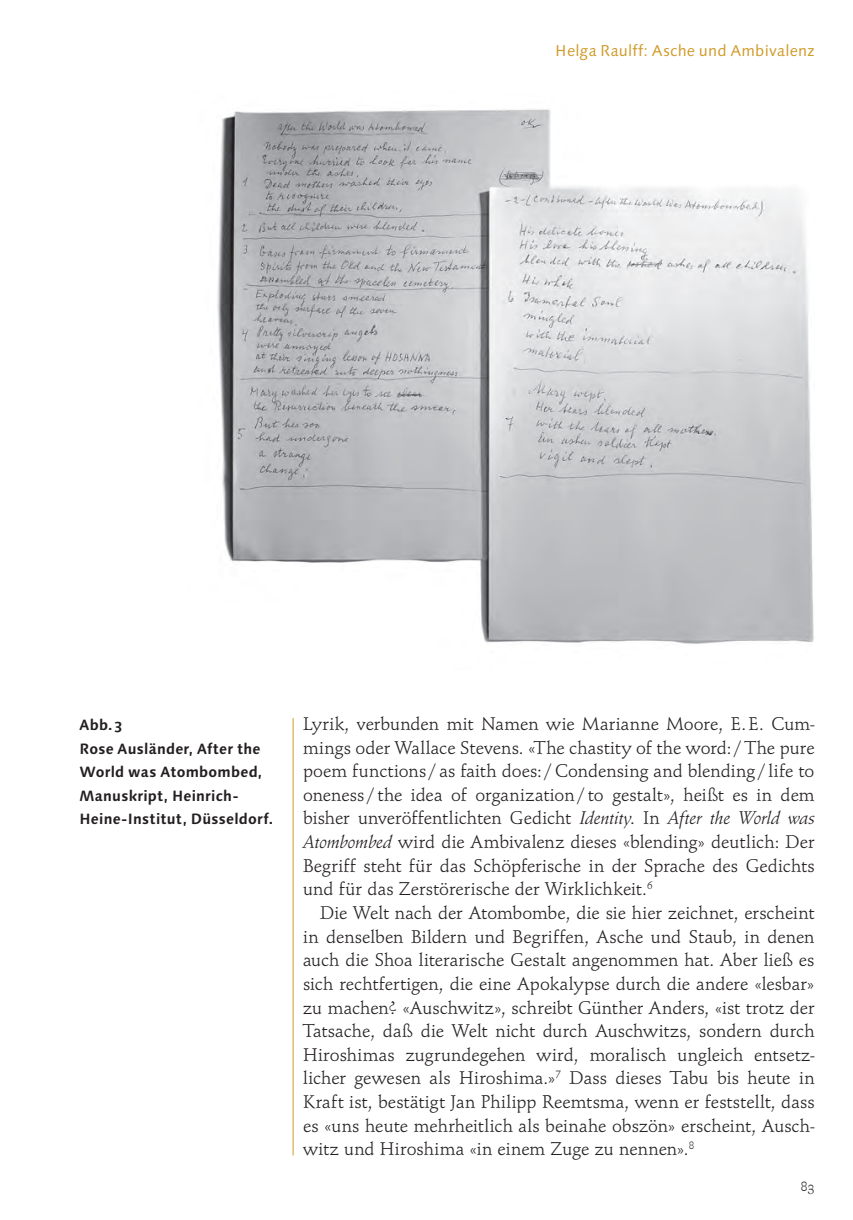
<style>
.page{position:relative;width:853px;height:1220px;background:#fff}
.page>*{position:absolute;margin:0;border:0;box-sizing:border-box;transform-origin:0 0}
.t1{font:19.25px/23.6px "Schneidler OSF";letter-spacing:.01em;color:#231f20;text-align:justify}
.t2{font:15.75px "Linotype Syntax Os F";letter-spacing:.015em;color:#cf9b2a}
.t3{font:700 14.88px/23.6px "Linotype Syntax Os F";letter-spacing:.015em;color:#231f20}
.t4{font:14px "Schneidler OSF";color:#231f20}
.s1{font-family:"Linotype Syntax SC"}
.s2{font-family:"Schneidler Ita"}
</style>
<div class="page">
<hr style="left:292px;top:718px;width:1px;height:437px;background:#cf9b2a">
<img style="left:217px;top:109px;width:597px;height:535px">
<p class="t2" style="left:555px;top:45px;width:260px">Helga Raulff<span class="s1">:</span> Asche und Ambivalenz</p>
<p class="t3" style="left:79px;top:714px;width:195px">Abb. 3<br>Rose Ausländer, After the<br>World was Atombombed,<br>Manuskript, Heinrich-<br>Heine-Institut, Düsseldorf.</p>
<p class="t1" style="left:303px;top:713px;width:513px">Lyrik, verbunden mit Namen wie Marianne Moore, E. E. Cum&shy;mings oder Wallace Stevens. «The chastity of the word: / The pure poem functions / as faith does: / Condensing and blending / life to oneness / the idea of organization / to gestalt», heißt es in dem bisher unveröffentlichten Gedicht <span class="s2">Identity</span>. In <span class="s2">After the World was Atombombed</span> wird die Ambivalenz dieses «blending» deutlich: Der Begriff steht für das Schöpferische in der Sprache des Gedichts und für das Zerstörerische der Wirklichkeit.<sup>6</sup></p>
<p class="t1" style="left:303px;top:902px;width:513px;text-indent:17px">Die Welt nach der Atombombe, die sie hier zeichnet, erscheint in denselben Bildern und Begriffen, Asche und Staub, in denen auch die Shoa literarische Gestalt angenommen hat. Aber ließ es sich rechtfertigen, die eine Apokalypse durch die andere «lesbar» zu machen? «Auschwitz», schreibt Günther Anders, «ist trotz der Tatsache, daß die Welt nicht durch Auschwitzs, sondern durch Hiroshimas zugrundegehen wird, moralisch ungleich entsetz&shy;licher gewesen als Hiroshima.»<sup>7</sup> Dass dieses Tabu bis heute in Kraft ist, bestätigt Jan Philipp Reemtsma, wenn er feststellt, dass es «uns heute mehrheitlich als beinahe obszön» erscheint, Ausch&shy;witz und Hiroshima «in einem Zuge zu nennen».<sup>8</sup></p>
<p class="t4" style="left:800px;top:1180px;width:15px">83</p>
</div>
